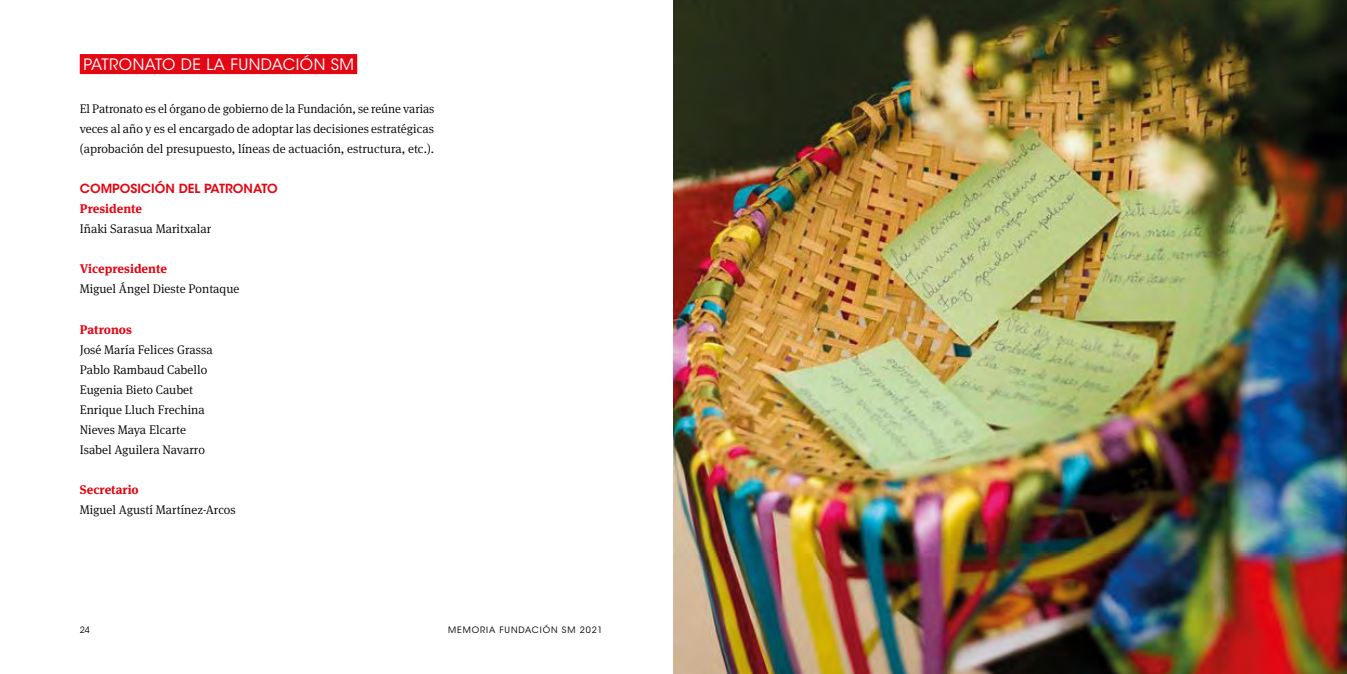
<style>
.page{position:relative;width:1347px;height:674px;background:#fff}
.page>*{position:absolute;margin:0;border:0;box-sizing:border-box;transform-origin:0 0}
.t1{font:15.62px "ITC Avant Garde Std";letter-spacing:.03em;color:#fff}
.t2{font:300 12.5px/20px "Meta Serif Pro";color:#000;text-align:justify}
.t3{font:700 12.5px "Meta Serif Pro";color:#e30613}
.t4{font:600 12.5px "ITC Avant Garde Std";color:#e30613}
.t5{font:8.75px "ITC Avant Garde Std";letter-spacing:.1em;color:#000}
</style>
<div class="page">
<div style="left:80px;top:54px;width:277px;height:20px;background:#e30613"></div>
<img style="left:673px;top:0;width:673px;height:673px">
<p class="t1" style="left:83px;top:55px;width:272px">PATRONATO DE LA FUNDACIÓN SM</p>
<p class="t2" style="left:80px;top:98px;width:356px">El Patronato es el órgano de gobierno de la Fundación, se reúne varias veces al año y es el encargado de adoptar las decisiones estratégicas (aprobación del presupuesto, líneas de actuación, estructura, etc.).</p>
<p class="t4" style="left:80px;top:181px;width:199px">COMPOSICIÓN DEL PATRONATO</p>
<p class="t3" style="left:80px;top:199px;width:64px">Presidente</p>
<p class="t2" style="left:80px;top:218px;width:133px">Iñaki Sarasua Maritxalar</p>
<p class="t3" style="left:80px;top:259px;width:89px">Vicepresidente</p>
<p class="t2" style="left:80px;top:278px;width:161px">Miguel Ángel Dieste Pontaque</p>
<p class="t3" style="left:80px;top:319px;width:54px">Patronos</p>
<p class="t2" style="left:80px;top:338px;width:134px;text-align:left">José María Felices Grassa<br>Pablo Rambaud Cabello<br>Eugenia Bieto Caubet<br>Enrique Lluch Frechina<br>Nieves Maya Elcarte<br>Isabel Aguilera Navarro</p>
<p class="t3" style="left:80px;top:479px;width:61px">Secretario</p>
<p class="t2" style="left:80px;top:498px;width:157px">Miguel Agustí Martínez-Arcos</p>
<p class="t5" style="left:80px;top:624px;width:12px">24</p>
<p class="t5" style="left:448px;top:624px;width:156px">MEMORIA FUNDACIÓN SM 2021</p>
</div>
